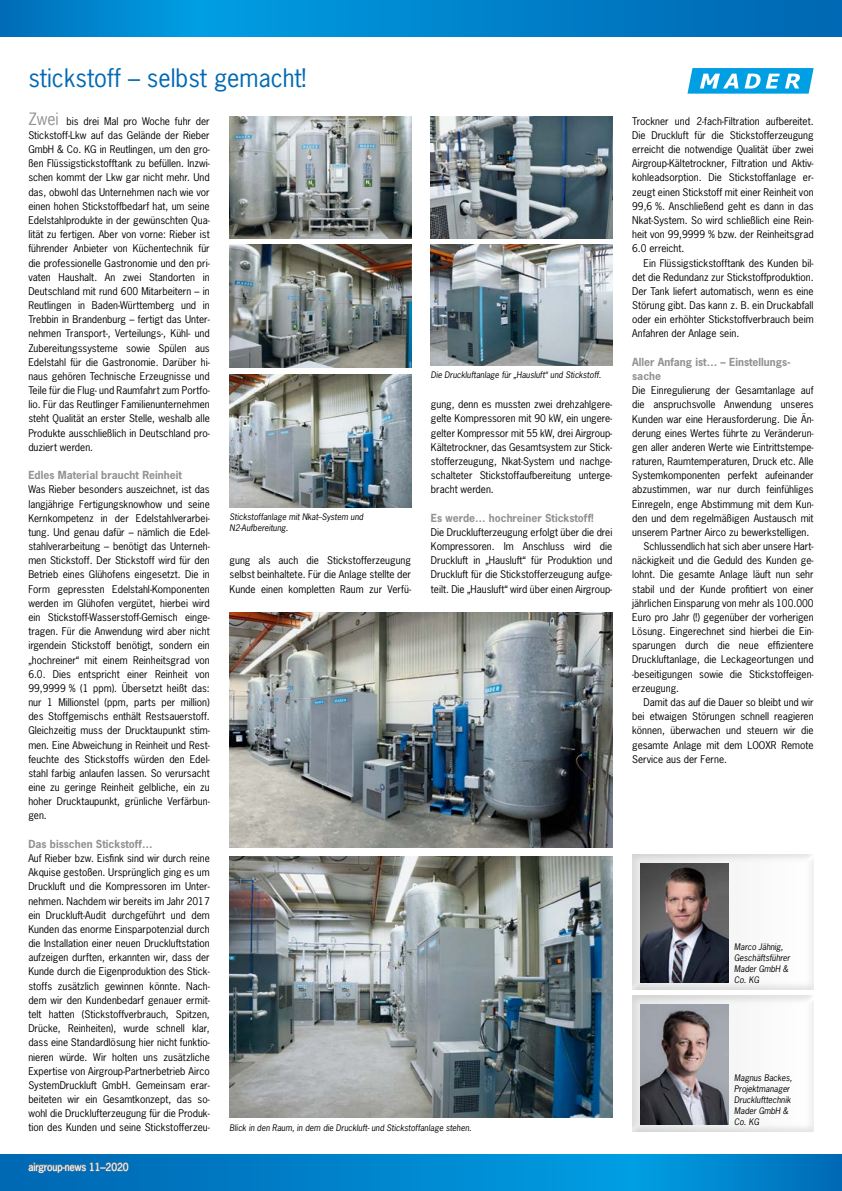
<style>
.page{position:relative;width:842px;height:1191px;background:#fff}
.page>*{position:absolute;margin:0;border:0;box-sizing:border-box;transform-origin:0 0}
.t1{font:24px "News Gothic";color:#0069b4}
.t2{font:700 10.5px/14.2px "News Gothic";color:#919292}
.t3{font:10px/14.2px "News Gothic";color:#000;text-align:justify}
.t4{font:10px "News Gothic";color:#fff}
.t5{font:italic 8.5px/11px "News Gothic";color:#000}
.s1{font-size:16px;color:#919292}
</style>
<div class="page">
<svg style="left:0;top:0;width:842px;height:37px;background:#0081ca"></svg>
<img style="left:632px;top:996px;width:182px;height:135px">
<img style="left:641px;top:1005px;width:88px;height:119px">
<img style="left:230px;top:117px;width:181px;height:121px">
<img style="left:431px;top:117px;width:181px;height:121px">
<img style="left:230px;top:244px;width:181px;height:123px">
<img style="left:431px;top:244px;width:181px;height:122px">
<img style="left:230px;top:856px;width:382px;height:261px">
<img style="left:230px;top:612px;width:382px;height:235px">
<img style="left:230px;top:374px;width:181px;height:133px">
<svg style="left:687px;top:68px;width:127px;height:26px"></svg>
<img style="left:632px;top:854px;width:182px;height:135px">
<img style="left:641px;top:863px;width:88px;height:119px">
<svg style="left:0;top:1154px;width:842px;height:37px;background:#0082ca"></svg>
<svg style="left:28px;top:1161px;width:101px;height:13px"></svg>
<h1 class="t1" style="left:28px;top:63px;width:279px">stickstoff – selbst gemacht!</h1>
<p class="t3" style="left:28px;top:114px;width:183px"><span class="s1">Zwei</span> bis drei Mal pro Woche fuhr der Stickstoff-Lkw auf das Gelände der Rieber GmbH &amp; Co. KG in Reutlingen, um den gro&shy;ßen Flüssigstickstofftank zu befüllen. Inzwi&shy;schen kommt der Lkw gar nicht mehr. Und das, obwohl das Unternehmen nach wie vor einen hohen Stickstoffbedarf hat, um seine Edelstahlprodukte in der gewünschten Qua&shy;lität zu fertigen. Aber von vorne: Rieber ist führender Anbieter von Küchentechnik für die professionelle Gastronomie und den pri&shy;vaten Haushalt. An zwei Standorten in Deutschland mit rund 600 Mitarbeitern – in Reutlingen in Baden-Württemberg und in Trebbin in Brandenburg – fertigt das Unter&shy;nehmen Transport-, Verteilungs-, Kühl- und Zubereitungssysteme sowie Spülen aus Edelstahl für die Gastronomie. Darüber hi&shy;naus gehören Technische Erzeugnisse und Teile für die Flug- und Raumfahrt zum Portfo&shy;lio. Für das Reutlinger Familienunternehmen steht Qualität an erster Stelle, weshalb alle Produkte ausschließlich in Deutschland pro&shy;duziert werden.</p>
<p class="t2" style="left:28px;top:468px;width:155px">Edles Material braucht Reinheit</p>
<p class="t3" style="left:28px;top:482px;width:183px">Was Rieber besonders auszeichnet, ist das langjährige Fertigungsknowhow und seine Kernkompetenz in der Edelstahlverarbei&shy;tung. Und genau dafür – nämlich die Edel&shy;stahlverarbeitung – benötigt das Unterneh&shy;men Stickstoff. Der Stickstoff wird für den Betrieb eines Glühofens eingesetzt. Die in Form gepressten Edelstahl-Komponenten werden im Glühofen vergütet, hierbei wird ein Stickstoff-Wasserstoff-Gemisch einge&shy;tragen. Für die Anwendung wird aber nicht irgendein Stickstoff benötigt, sondern ein „hochreiner“ mit einem Reinheitsgrad von 6.0. Dies entspricht einer Reinheit von 99,9999 % (1 ppm). Übersetzt heißt das: nur 1 Millionstel (ppm, parts per million) des Stoffgemischs enthält Restsauerstoff.<br>Gleichzeitig muss der Drucktaupunkt stim&shy;men. Eine Abweichung in Reinheit und Rest&shy;feuchte des Stickstoffs würden den Edel&shy;stahl farbig anlaufen lassen. So verursacht eine zu geringe Reinheit gelbliche, ein zu hoher Drucktaupunkt, grünliche Verfärbun&shy;gen.</p>
<p class="t2" style="left:28px;top:836px;width:126px">Das bisschen Stickstoff…</p>
<p class="t3" style="left:28px;top:851px;width:183px">Auf Rieber bzw. Eisfink sind wir durch reine Akquise gestoßen. Ursprünglich ging es um Druckluft und die Kompressoren im Unter&shy;nehmen. Nachdem wir bereits im Jahr 2017 ein Druckluft-Audit durchgeführt und dem Kunden das enorme Einsparpotenzial durch die Installation einer neuen Druckluftstation aufzeigen durften, erkannten wir, dass der Kunde durch die Eigenproduktion des Stick&shy;stoffs zusätzlich gewinnen könnte. Nach&shy;dem wir den Kundenbedarf genauer ermit&shy;telt hatten (Stickstoffverbrauch, Spitzen, Drücke, Reinheiten), wurde schnell klar, dass eine Standardlösung hier nicht funktio&shy;nieren würde. Wir holten uns zusätzliche Expertise von Airgroup-Partnerbetrieb Airco SystemDruckluft GmbH. Gemeinsam erar&shy;beiteten wir ein Gesamtkonzept, das so&shy;wohl die Drucklufterzeugung für die Produk&shy;tion des Kunden und seine Stickstofferzeu-</p>
<p class="t5" style="left:431px;top:369px;width:172px">Die Druckluftanlage für „Hausluft“ und Stickstoff.</p>
<p class="t3" style="left:431px;top:397px;width:183px">gung, denn es mussten zwei drehzahlgere&shy;gelte Kompressoren mit 90 kW, ein ungere&shy;gelter Kompressor mit 55 kW, drei Air group-Kältetrockner, das Gesamtsystem zur Stick&shy;stofferzeugung, Nkat-System und nachge&shy;schalteter Stickstoffaufbereitung unterge&shy;bracht werden.</p>
<p class="t2" style="left:431px;top:510px;width:164px">Es werde… hochreiner Stickstoff!</p>
<p class="t3" style="left:431px;top:525px;width:183px">Die Drucklufterzeugung erfolgt über die drei Kompressoren. Im Anschluss wird die Druckluft in „Hausluft“ für Produktion und Druckluft für die Stickstofferzeugung aufge&shy;teilt. Die „Hausluft“ wird über einen Air group-</p>
<p class="t5" style="left:230px;top:511px;width:135px">Stickstoffanlage mit Nkat--System und<br>N2-Aufbereitung.</p>
<p class="t3" style="left:230px;top:553px;width:183px">gung als auch die Stickstofferzeugung selbst beinhaltete. Für die Anlage stellte der Kunde einen kompletten Raum zur Verfü-</p>
<p class="t5" style="left:230px;top:1122px;width:243px">Blick in den Raum, in dem die Druckluft- und Stickstoffanlage stehen.</p>
<p class="t4" style="left:28px;top:1160px;width:102px">airgroup-news 11–2020</p>
<p class="t3" style="left:632px;top:114px;width:183px">Trockner und 2-fach-Filtration aufbereitet.<br>Die Druckluft für die Stickstofferzeugung erreicht die notwendige Qualität über zwei Airgroup-Kältetrockner, Filtration und Aktiv&shy;kohleadsorption. Die Stickstoffanlage er&shy;zeugt einen Stickstoff mit einer Reinheit von 99,6 %. Anschließend geht es dann in das Nkat-System. So wird schließlich eine Rein&shy;heit von 99,9999 % bzw. der Reinheitsgrad 6.0 erreicht.</p>
<p class="t3" style="left:632px;top:255px;width:183px;text-indent:11px">Ein Flüssigstickstofftank des Kunden bil&shy;det die Redundanz zur Stickstoffproduktion.<br>Der Tank liefert automatisch, wenn es eine Störung gibt. Das kann z. B. ein Druckabfall oder ein erhöhter Stickstoffverbrauch beim Anfahren der Anlage sein.</p>
<p class="t2" style="left:632px;top:354px;width:160px">Aller Anfang ist… – Einstellungs&shy;sache</p>
<p class="t3" style="left:632px;top:383px;width:183px">Die Einregulierung der Gesamtanlage auf</p>
<p class="t3" style="left:632px;top:397px;width:183px">die anspruchsvolle Anwendung unseres</p>
<p class="t3" style="left:632px;top:411px;width:183px">Kunden war eine Herausforderung. Die Än-</p>
<p class="t3" style="left:632px;top:426px;width:183px">derung eines Wertes führte zu Veränderun-</p>
<p class="t3" style="left:632px;top:440px;width:183px">gen aller anderen Werte wie Eintrittstempe-</p>
<p class="t3" style="left:632px;top:454px;width:183px">raturen, Raumtemperaturen, Druck etc. Alle</p>
<p class="t3" style="left:632px;top:468px;width:183px">Systemkomponenten perfekt aufeinander</p>
<p class="t3" style="left:632px;top:482px;width:183px">abzustimmen, war nur durch feinfühliges</p>
<p class="t3" style="left:632px;top:496px;width:183px">Einregeln, enge Abstimmung mit dem Kun-</p>
<p class="t3" style="left:632px;top:511px;width:183px">den und dem regelmäßigen Austausch mit</p>
<p class="t3" style="left:632px;top:525px;width:179px">unserem Partner Airco zu bewerkstelligen.</p>
<p class="t3" style="left:643px;top:539px;width:172px">Schlussendlich hat sich aber unsere Hart-</p>
<p class="t3" style="left:632px;top:553px;width:183px">näckigkeit und die Geduld des Kunden ge-</p>
<p class="t3" style="left:632px;top:567px;width:183px">lohnt. Die gesamte Anlage läuft nun sehr</p>
<p class="t3" style="left:632px;top:581px;width:183px">stabil und der Kunde profitiert von einer</p>
<p class="t3" style="left:632px;top:596px;width:183px">jährlichen Einsparung von mehr als 100.000</p>
<p class="t3" style="left:632px;top:610px;width:183px">Euro pro Jahr (!) gegenüber der vorherigen</p>
<p class="t3" style="left:632px;top:624px;width:183px">Lösung. Eingerechnet sind hierbei die Ein-</p>
<p class="t3" style="left:632px;top:638px;width:183px">sparungen durch die neue effizientere</p>
<p class="t3" style="left:632px;top:652px;width:183px">Druckluftanlage, die Leckageortungen und</p>
<p class="t3" style="left:632px;top:666px;width:183px">-beseitigungen sowie die Stickstoffeigen-</p>
<p class="t3" style="left:632px;top:681px;width:48px">erzeugung.</p>
<p class="t3" style="left:643px;top:695px;width:172px">Damit das auf die Dauer so bleibt und wir</p>
<p class="t3" style="left:632px;top:709px;width:183px">bei etwaigen Störungen schnell reagieren</p>
<p class="t3" style="left:632px;top:723px;width:183px">können, überwachen und steuern wir die</p>
<p class="t3" style="left:632px;top:737px;width:183px">gesamte Anlage mit dem LOOXR Remote</p>
<p class="t3" style="left:632px;top:751px;width:96px">Service aus der Ferne.</p>
<p class="t5" style="left:734px;top:941px;width:57px">Marco Jähnig,<br>Geschäftsführer<br>Mader GmbH &amp;<br>Co. KG</p>
<p class="t5" style="left:734px;top:1071px;width:60px">Magnus Backes,<br>Projektmanager<br>Drucklufttechnik<br>Mader GmbH &amp;<br>Co. KG</p>
</div>
